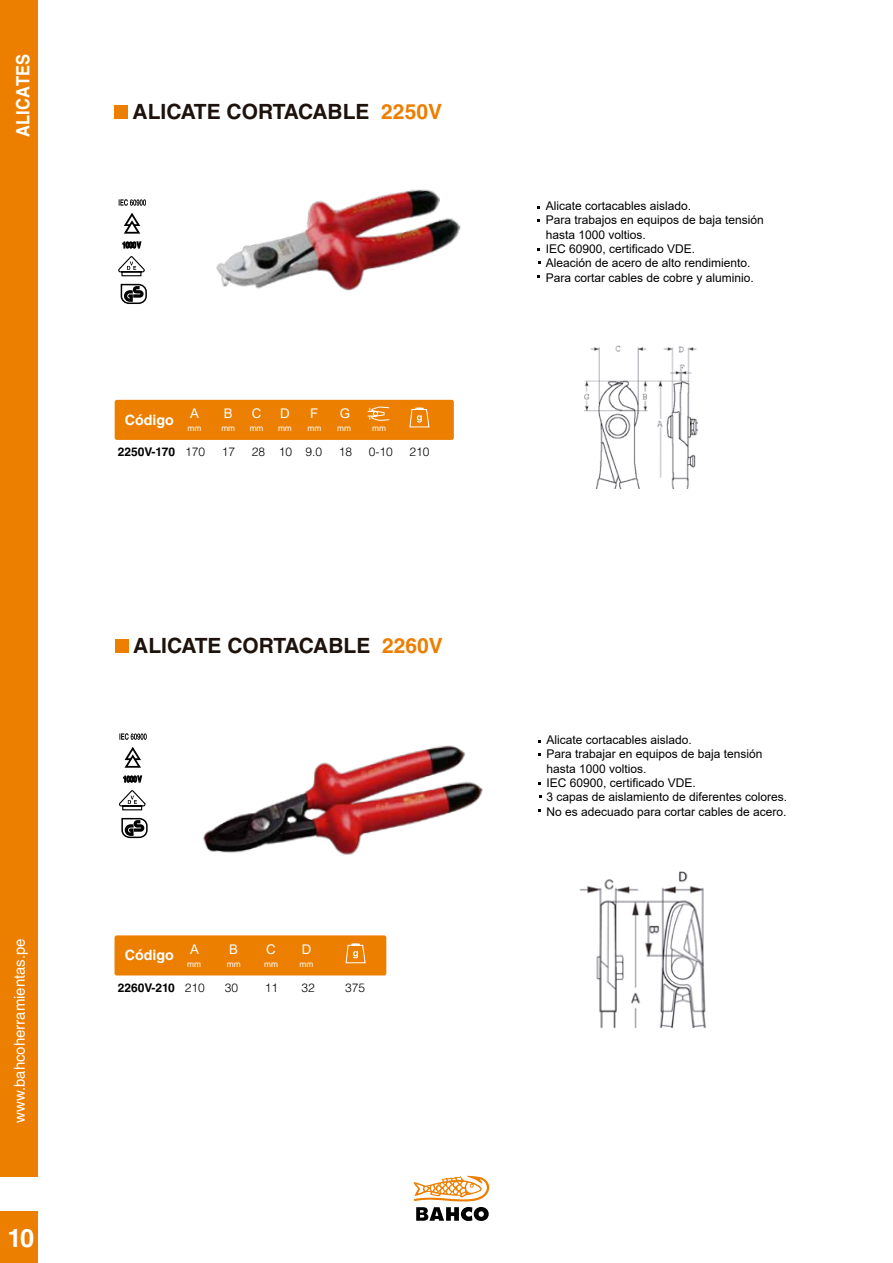
<style>
.page{position:relative;width:893px;height:1263px;background:#fff}
.page>*{position:absolute;margin:0;border:0;box-sizing:border-box;transform-origin:0 0}
.t1{font:700 25.35px "Helvetica LT Std";color:#fff}
.t2{font:700 21px "Helvetica LT Std";color:#1e120d}
.t3{font:700 18.3px "Helvetica LT Std";color:#fff;scale:.9 1}
.t4{font:15px "Helvetica LT Std";color:#fff}
.t5{font:700 14.25px "Helvetica LT Std";color:#fff}
.t6{font:13.35px "Arial";color:#fff}
.t7{font:12px/14.4px "Arial";color:#020102}
.t8{font:300 12px "Helvetica LT Std";color:#020102}
.t9{font:700 12px "Helvetica LT Std";color:#020102}
.t10{font:8.4px "Helvetica LT Std";color:#fff}
.s1{color:#ec7e00}
.s2{font-weight:300}
</style>
<div class="page">
<img style="left:203px;top:745px;width:280px;height:110px">
<img style="left:579px;top:871px;width:127px;height:157px">
<img style="left:584px;top:345px;width:114px;height:143px">
<svg style="left:124px;top:212px;width:17px;height:22px"></svg>
<svg style="left:119px;top:199px;width:27px;height:7px"></svg>
<svg style="left:120px;top:283px;width:27px;height:21px"></svg>
<svg style="left:118px;top:241px;width:27px;height:36px"></svg>
<div style="left:114px;top:105px;width:14px;height:13px;background:#ec7e00"></div>
<div style="left:115px;top:400px;width:339px;height:40px;background:#ec7e00;border-radius:2px"></div>
<svg style="left:368px;top:406px;width:22px;height:15px"></svg>
<svg style="left:409px;top:408px;width:21px;height:20px"></svg>
<svg style="left:124px;top:746px;width:17px;height:22px"></svg>
<svg style="left:119px;top:733px;width:28px;height:7px"></svg>
<svg style="left:121px;top:817px;width:27px;height:22px"></svg>
<svg style="left:119px;top:775px;width:27px;height:36px"></svg>
<div style="left:115px;top:639px;width:14px;height:13px;background:#ec7e00"></div>
<div style="left:115px;top:935px;width:271px;height:40px;background:#ec7e00;border-radius:2px"></div>
<svg style="left:345px;top:943px;width:21px;height:20px"></svg>
<img style="left:216px;top:189px;width:245px;height:102px">
<div style="left:0;top:1211px;width:38px;height:52px;background:#ec7e00"></div>
<div style="left:0;top:0;width:37px;height:1177px;background:#ec7e00"></div>
<svg style="left:416px;top:1207px;width:73px;height:14px"></svg>
<svg style="left:413px;top:1176px;width:77px;height:25px"></svg>
<h3 class="t3" style="left:12px;top:137px;width:93px;rotate:-90deg">ALICATES</h3>
<h2 class="t2" style="left:133px;top:99px;width:311px">ALICATE CORTACABLE <span class="s1">2250V</span></h2>
<p class="t5" style="left:125px;top:411px;width:50px">Código</p>
<p class="t6" style="left:190px;top:404px;width:10px">A</p>
<p class="t10" style="left:187px;top:423px;width:15px">mm</p>
<p class="t6" style="left:224px;top:404px;width:10px">B</p>
<p class="t10" style="left:221px;top:423px;width:15px">mm</p>
<p class="t6" style="left:252px;top:404px;width:11px">C</p>
<p class="t10" style="left:250px;top:423px;width:15px">mm</p>
<p class="t6" style="left:280px;top:404px;width:11px">D</p>
<p class="t10" style="left:278px;top:423px;width:15px">mm</p>
<p class="t6" style="left:310px;top:404px;width:10px">F</p>
<p class="t10" style="left:308px;top:423px;width:15px">mm</p>
<p class="t6" style="left:340px;top:404px;width:12px">G</p>
<p class="t10" style="left:337px;top:423px;width:15px">mm</p>
<p class="t10" style="left:372px;top:423px;width:15px">mm</p>
<p class="t9" style="left:118px;top:445px;width:89px">2250V-170 <span class="s2">170</span></p>
<p class="t8" style="left:222px;top:444px;width:15px">17</p>
<p class="t8" style="left:252px;top:444px;width:72px">28 10 9.0</p>
<p class="t8" style="left:339px;top:444px;width:15px">18</p>
<p class="t8" style="left:369px;top:444px;width:26px">0-10</p>
<p class="t8" style="left:409px;top:444px;width:22px">210</p>
<h2 class="t2" style="left:133px;top:633px;width:311px">ALICATE CORTACABLE <span class="s1">2260V</span></h2>
<p class="t4" style="left:11px;top:1123px;width:186px;rotate:-90deg">www.bahcoherramientas.pe</p>
<h1 class="t1" style="left:7px;top:1223px;width:28px">10</h1>
<p class="t5" style="left:125px;top:947px;width:50px">Código</p>
<p class="t6" style="left:190px;top:940px;width:10px">A</p>
<p class="t10" style="left:187px;top:959px;width:15px">mm</p>
<p class="t6" style="left:229px;top:940px;width:10px">B</p>
<p class="t10" style="left:227px;top:959px;width:15px">mm</p>
<p class="t6" style="left:266px;top:940px;width:11px">C</p>
<p class="t10" style="left:264px;top:959px;width:15px">mm</p>
<p class="t6" style="left:302px;top:940px;width:11px">D</p>
<p class="t10" style="left:300px;top:959px;width:15px">mm</p>
<p class="t9" style="left:118px;top:980px;width:89px">2260V-210 <span class="s2">210</span></p>
<p class="t8" style="left:225px;top:980px;width:15px">30</p>
<p class="t8" style="left:265px;top:980px;width:15px">11</p>
<p class="t8" style="left:302px;top:980px;width:15px">32</p>
<p class="t8" style="left:345px;top:980px;width:22px">375</p>
<p class="t7" style="left:546px;top:198px;width:220px">Alicate cortacables aislado.<br>Para trabajos en equipos de baja tensión hasta 1000 voltios.<br>IEC 60900, certificado VDE.<br>Aleación de acero de alto rendimiento.<br>Para cortar cables de cobre y aluminio.</p>
<p class="t7" style="left:546px;top:732px;width:242px">Alicate cortacables aislado.<br>Para trabajar en equipos de baja tensión hasta 1000 voltios.<br>IEC 60900, certificado VDE.<br>3 capas de aislamiento de diferentes colores.<br>No es adecuado para cortar cables de acero.</p>
</div>
